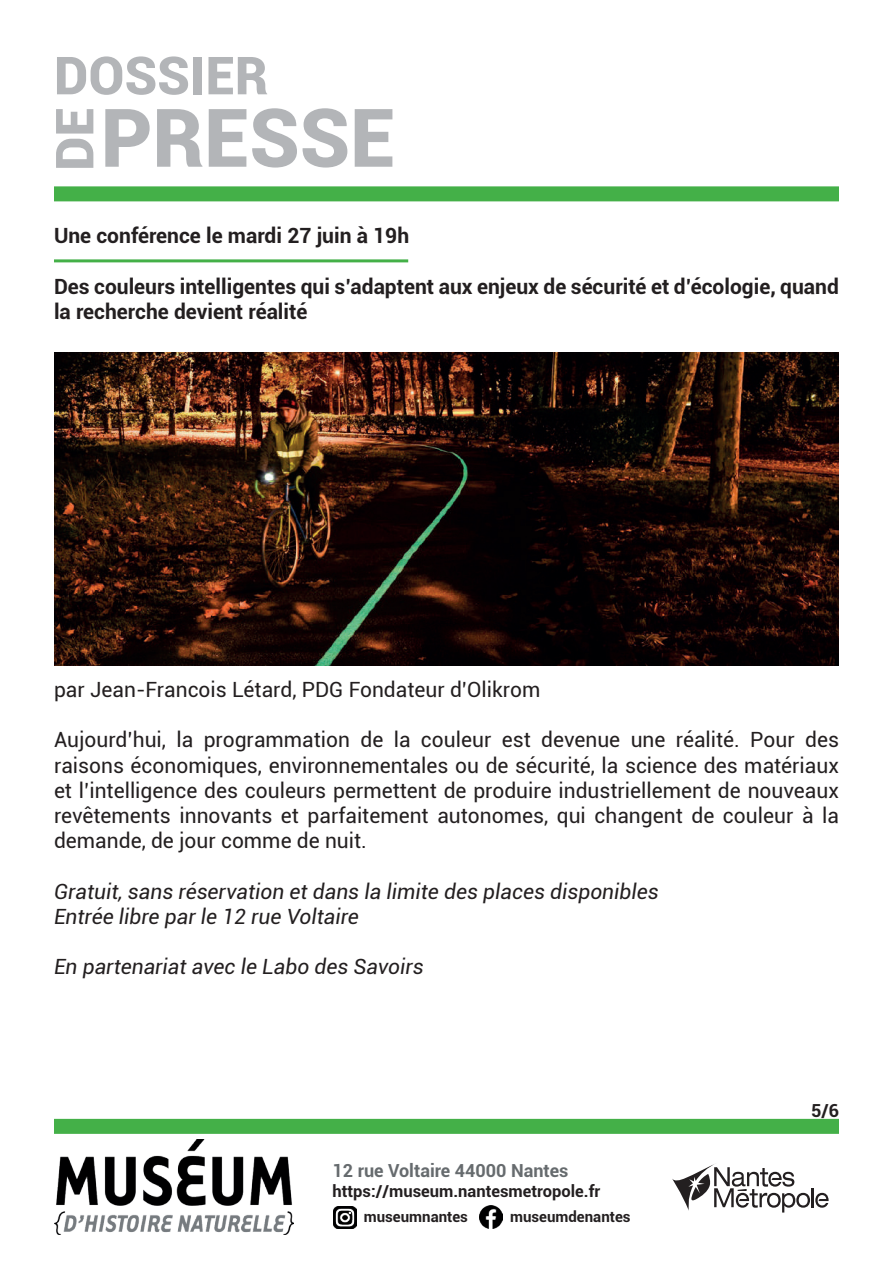
<style>
.page{position:relative;width:893px;height:1263px;background:#fff}
.page>*{position:absolute;margin:0;border:0;box-sizing:border-box;transform-origin:0 0}
.t1{font:900 81px "Roboto";color:#b3b5b8}
.t2{font:900 52.5px "Roboto";color:#b3b5b8}
.t3{font:21px/25.2px "Roboto";color:#231f20;text-align:justify}
.t4{font:700 21px/25.2px "Roboto";color:#231f20}
.t5{font:italic 21px/25.2px "Roboto";color:#231f20}
.t6{font:700 18px "Roboto";color:#666b6e}
.t7{font:700 18px "Roboto";color:#231f20}
.t8{font:700 16.5px "Roboto";color:#231f20}
.t9{font:700 15px "Roboto";color:#231f20}
</style>
<div class="page">
<svg style="left:672px;top:1164px;width:157px;height:48px"></svg>
<div style="left:54px;top:186px;width:785px;height:15px;background:#44b048"></div>
<img style="left:55px;top:1140px;width:238px;height:95px">
<div style="left:54px;top:1119px;width:785px;height:15px;background:#44b048"></div>
<img style="left:334px;top:1206px;width:23px;height:23px">
<img style="left:480px;top:1205px;width:23px;height:23px">
<hr style="left:54px;top:259px;width:354px;height:3px;background:#44b048">
<img style="left:54px;top:353px;width:785px;height:312px">
<h2 class="t2" style="left:54px;top:38px;width:216px">DOSSIER</h2>
<h2 class="t2" style="left:38px;top:171px;width:65px;rotate:-90deg">DE</h2>
<h1 class="t1" style="left:101px;top:81px;width:296px">PRESSE</h1>
<p class="t4" style="left:54px;top:222px;width:357px">Une conférence le mardi 27 juin à 19h</p>
<p class="t4" style="left:54px;top:273px;width:786px">Des couleurs intelligentes qui s’adaptent aux enjeux de sécurité et d’écologie, quand la recherche devient réalité</p>
<p class="t3" style="left:54px;top:676px;width:488px">par Jean-Francois Létard, PDG Fondateur d’Olikrom</p>
<p class="t3" style="left:54px;top:726px;width:786px">Aujourd’hui, la programmation de la couleur est devenue une réalité. Pour des raisons économiques, environnementales ou de sécurité, la science des matériaux et l’intelligence des couleurs permettent de produire industriellement de nouveaux revêtements innovants et parfaitement autonomes, qui changent de couleur à la demande, de jour comme de nuit.</p>
<p class="t5" style="left:54px;top:878px;width:606px">Gratuit, sans réservation et dans la limite des places disponibles<br>Entrée libre par le 12 rue Voltaire</p>
<p class="t5" style="left:54px;top:953px;width:371px">En partenariat avec le Labo des Savoirs</p>
<p class="t6" style="left:332px;top:1158px;width:237px">12 rue Voltaire 44000 Nantes</p>
<p class="t8" style="left:333px;top:1179px;width:269px">https://museum.nantesmetropole.fr</p>
<p class="t9" style="left:364px;top:1205px;width:106px">museumnantes</p>
<p class="t9" style="left:510px;top:1206px;width:122px">museumdenantes</p>
<p class="t7" style="left:811px;top:1097px;width:29px">5/6</p>
</div>
